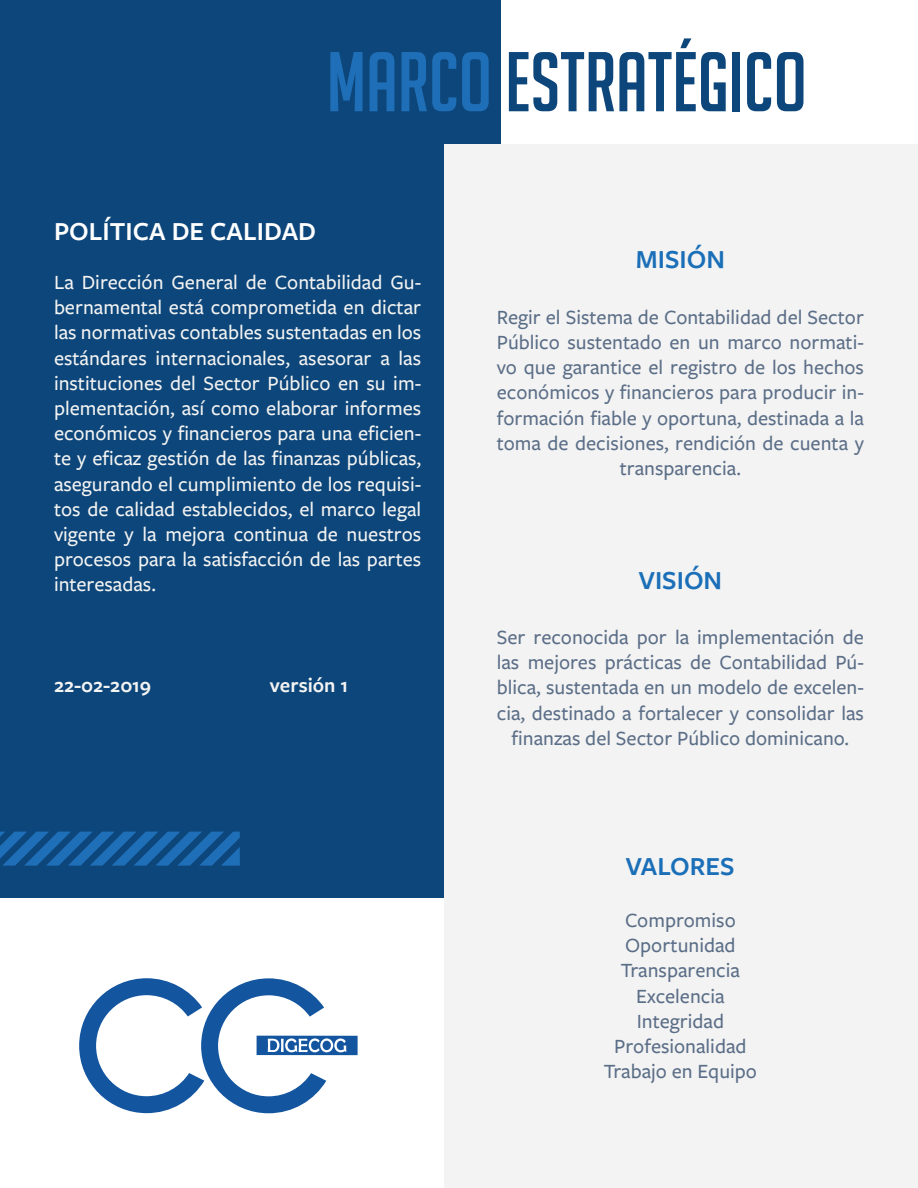
<style>
.page{position:relative;width:918px;height:1188px;background:#fff}
.page>*{position:absolute;margin:0;border:0;box-sizing:border-box;transform-origin:0 0}
.t1{font:82.5px "Big Noodle Titling";color:#0d467a}
.t2{font:600 27px "Freight Sans Pro";color:#1b6fb8}
.t3{font:600 27px "Freight Sans Pro";color:#fff}
.t4{font:500 21px/25.2px "Freight Sans Pro";color:#5b6e87;text-align:center}
.t5{font:500 21px/25.2px "Freight Sans Pro";color:#f4f4f3;text-align:justify}
.t6{font:600 21px "Freight Sans Pro";color:#f4f4f3}
.s1{color:#1f6fb8}
</style>
<div class="page">
<svg style="left:79px;top:978px;width:279px;height:135px"></svg>
<div style="left:0;top:0;width:500px;height:898px;background:#0d467a"></div>
<div style="left:445px;top:144px;width:473px;height:1044px;background:#f3f3f3"></div>
<svg style="left:0;top:832px;width:240px;height:34px"></svg>
<h1 class="t1" style="left:327px;top:38px;width:482px"><span class="s1">MARCO</span> ESTRATÉGICO</h1>
<p class="t3" style="left:54px;top:213px;width:264px">POLÍTICA DE CALIDAD</p>
<p class="t5" style="left:54px;top:269px;width:369px">La Dirección General de Contabilidad Gu&shy;bernamental está comprometida en dictar las normativas contables sustentadas en los estándares internacionales, asesorar a las instituciones del Sector Público en su im&shy;plementación, así como elaborar informes económicos y financieros para una eficien&shy;te y eficaz gestión de las finanzas públicas, asegurando el cumplimiento de los requisi&shy;tos de calidad establecidos, el marco legal vigente y la mejora continua de nuestros procesos para la satisfacción de las partes interesadas.</p>
<p class="t6" style="left:54px;top:671px;width:99px">22-02-2019</p>
<p class="t6" style="left:270px;top:671px;width:80px">versión 1</p>
<p class="t2" style="left:636px;top:241px;width:91px">MISIÓN</p>
<p class="t4" style="left:497px;top:304px;width:369px">Regir el Sistema de Contabilidad del Sector Público sustentado en un marco normati&shy;vo que garantice el registro de los hechos económicos y financieros para producir in&shy;formación fiable y oportuna, destinada a la toma de decisiones, rendición de cuenta y transparencia.</p>
<p class="t2" style="left:639px;top:562px;width:85px">VISIÓN</p>
<p class="t4" style="left:497px;top:624px;width:369px">Ser reconocida por la implementación de las mejores prácticas de Contabilidad Pú&shy;blica, sustentada en un modelo de excelen&shy;cia, destinado a fortalecer y consolidar las finanzas del Sector Público dominicano.</p>
<p class="t2" style="left:626px;top:848px;width:110px">VALORES</p>
<p class="t4" style="left:625px;top:907px;width:112px">Compromiso</p>
<p class="t4" style="left:625px;top:932px;width:112px">Oportunidad</p>
<p class="t4" style="left:621px;top:957px;width:121px">Transparencia</p>
<p class="t4" style="left:636px;top:982px;width:90px">Excelencia</p>
<p class="t4" style="left:637px;top:1008px;width:89px">Integridad</p>
<p class="t4" style="left:614px;top:1033px;width:134px">Profesionalidad</p>
<p class="t4" style="left:604px;top:1058px;width:155px">Trabajo en Equipo</p>
</div>
